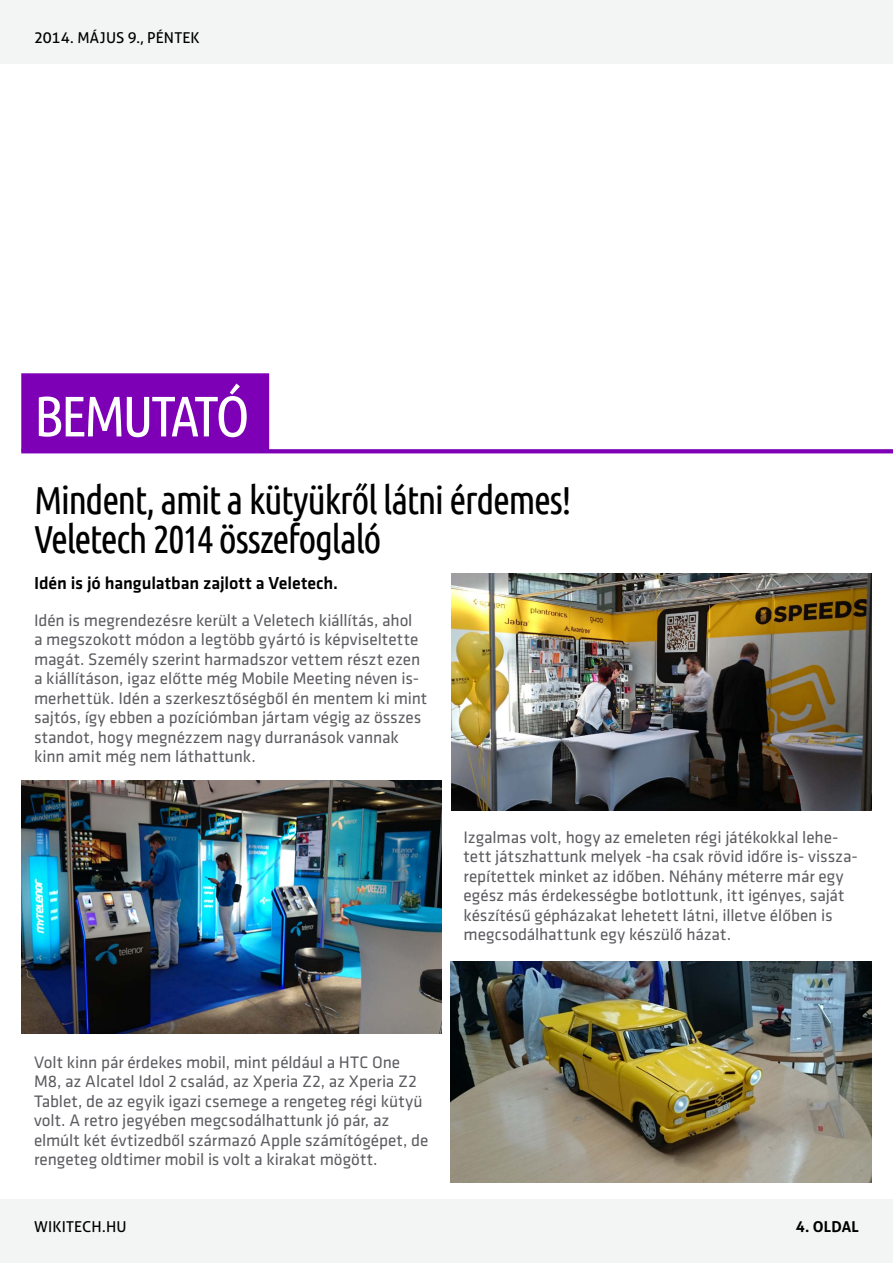
<style>
.page{position:relative;width:893px;height:1263px;background:#fff}
.page>*{position:absolute;margin:0;border:0;box-sizing:border-box;transform-origin:0 0}
.t1{font:57px "Ubuntu Condensed";letter-spacing:-.055em;color:#fff}
.t2{font:39px/39px "Ubuntu Condensed";letter-spacing:-.04em;color:#000}
.t3{font:500 18px "Klavika";letter-spacing:-.005em;color:#000}
.t4{font:17.25px/19.5px "Klavika";letter-spacing:-.005em;color:#5c5b60}
.t5{font:15px "Aller";letter-spacing:.01em;color:#000}
.t6{font:700 15px "Aller";letter-spacing:.015em;color:#000}
</style>
<div class="page">
<div style="left:21px;top:373px;width:248px;height:78px;background:#7d00b6"></div>
<svg style="left:21px;top:449px;width:872px;height:4px;background:#8108b8"></svg>
<img style="left:21px;top:780px;width:420px;height:253px">
<img style="left:452px;top:573px;width:420px;height:237px">
<img style="left:451px;top:962px;width:421px;height:220px">
<div style="left:0;top:0;width:893px;height:64px;background:#f3f4f4"></div>
<div style="left:0;top:1199px;width:893px;height:64px;background:#f3f4f4"></div>
<p class="t5" style="left:34px;top:29px;width:167px">2014. MÁJUS 9., PÉNTEK</p>
<h1 class="t1" style="left:34px;top:381px;width:217px">BEMUTATÓ</h1>
<h2 class="t2" style="left:34px;top:479px;width:539px">Mindent, amit a kütyükről látni érdemes!<br>Veletech 2014 összefoglaló</h2>
<p class="t3" style="left:34px;top:574px;width:306px">Idén is jó hangulatban zajlott a Veletech.</p>
<p class="t4" style="left:34px;top:611px;width:395px">Idén is megrendezésre került a Veletech kiállítás, ahol<br>a megszokott módon a legtöbb gyártó is képviseltette magát. Személy szerint harmadszor vettem részt ezen a kiállításon, igaz előtte még Mobile Meeting néven is&shy;merhettük. Idén a szerkesztőségből én mentem ki mint sajtós, így ebben a pozíciómban jártam végig az összes standot, hogy megnézzem nagy durranások vannak kinn amit még nem láthattunk.</p>
<p class="t4" style="left:463px;top:828px;width:396px">Izgalmas volt, hogy az emeleten régi játékokkal lehe&shy;tett játszhattunk melyek -ha csak rövid időre is- vissza&shy;repítettek minket az időben. Néhány méterre már egy egész más érdekességbe botlottunk, itt igényes, saját készítésű gépházakat lehetett látni, illetve élőben is megcsodálhattunk egy készülő házat.</p>
<p class="t4" style="left:34px;top:1052px;width:396px">Volt kinn pár érdekes mobil, mint például a HTC One M8, az Alcatel Idol 2 család, az Xperia Z2, az Xperia Z2<br>Tablet, de az egyik igazi csemege a rengeteg régi kütyü volt. A retro jegyében megcsodálhattunk jó pár, az elmúlt két évtizedből származó Apple számítógépet, de rengeteg oldtimer mobil is volt a kirakat mögött.</p>
<p class="t5" style="left:34px;top:1217px;width:94px">WIKITECH.HU</p>
<p class="t6" style="left:796px;top:1217px;width:65px">4. OLDAL</p>
</div>
